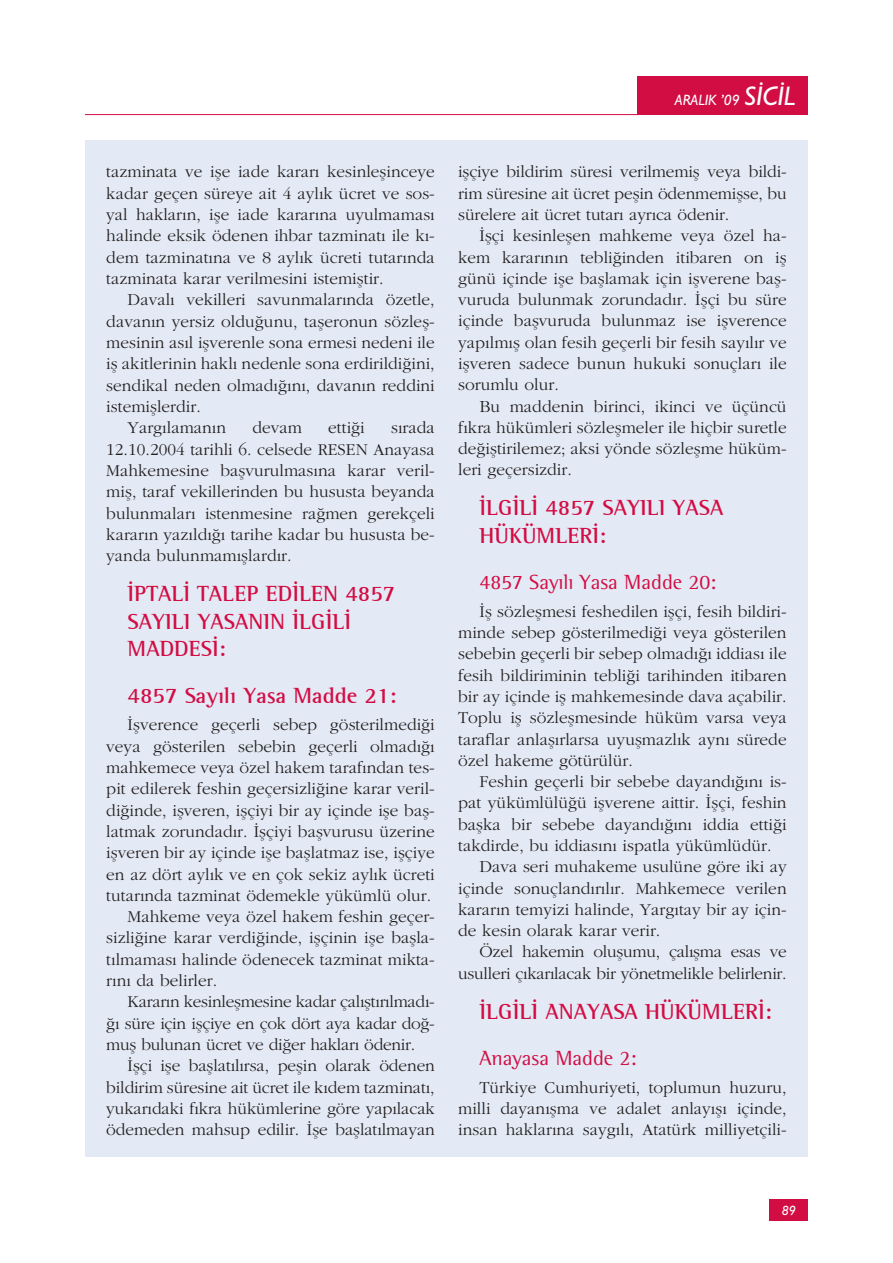
<style>
.page{position:relative;width:893px;height:1263px;background:#fff}
.page>*{position:absolute;margin:0;border:0;box-sizing:border-box;transform-origin:0 0}
.t1{font:700 22.5px/27.3px "Rotis Semi Serif";color:#d20d44}
.t2{font:21px "Rotis Semi Serif";color:#d20d44}
.t3{font:17.25px/21.3px "Garamond Turk";letter-spacing:.005em;color:#231f20;text-align:justify}
.t4{font:17.25px "Garamond Turk";letter-spacing:-.015em;color:#231f20}
.t5{font:italic 500 15px "Gill Sans";color:#fff}
.t6{font:italic 500 13.5px "Gill Sans";color:#fff}
.s1{font-size:27px}
</style>
<div class="page">
<hr style="left:85px;top:114px;width:553px;height:1px;background:#d20d44">
<div style="left:770px;top:1199px;width:38px;height:21px;background:#d20d44"></div>
<div style="left:638px;top:77px;width:170px;height:38px;background:#d20d44"></div>
<div style="left:85px;top:140px;width:723px;height:1017px;background:#e4eaf5"></div>
<p class="t5" style="left:675px;top:91px;width:122px">ARALIK ’09 <span class="s1">SİCİL</span></p>
<p class="t3" style="left:106px;top:161px;width:330px">tazminata ve işe iade kararı kesinleşinceye kadar geçen süreye ait 4 aylık ücret ve sos&shy;yal hakların, işe iade kararına uyulmaması halinde eksik ödenen ihbar tazminatı ile kı&shy;dem tazminatına ve 8 aylık ücreti tutarında tazminata karar verilmesini istemiştir.</p>
<p class="t3" style="left:128px;top:289px;width:309px">Davalı vekilleri savunmalarında özetle,</p>
<p class="t3" style="left:106px;top:310px;width:330px">davanın yersiz olduğunu, taşeronun sözleş-</p>
<p class="t3" style="left:106px;top:332px;width:330px">mesinin asıl işverenle sona ermesi nedeni ile</p>
<p class="t3" style="left:106px;top:353px;width:330px">iş akitlerinin haklı nedenle sona erdirildiğini,</p>
<p class="t3" style="left:106px;top:374px;width:330px">sendikal neden olmadığını, davanın reddini</p>
<p class="t3" style="left:106px;top:396px;width:96px">istemişlerdir.</p>
<p class="t3" style="left:128px;top:417px;width:100px">Yargılamanın</p>
<p class="t3" style="left:252px;top:417px;width:51px">devam</p>
<p class="t3" style="left:328px;top:417px;width:38px">ettiği</p>
<p class="t3" style="left:106px;top:417px;width:330px;text-indent:285px">sırada 12.10.2004 tarihli 6. celsede RESEN Anayasa Mahkemesine başvurulmasına karar veril&shy;miş, taraf vekillerinden bu hususta beyanda bulunmaları istenmesine rağmen gerekçeli kararın yazıldığı tarihe kadar bu hususta be&shy;yanda bulunmamışlardır.</p>
<h1 class="t1" style="left:128px;top:580px;width:269px">İPTALİ TALEP EDİLEN 4857<br>SAYILI YASANIN İLGİLİ<br>MADDESİ:</h1>
<h1 class="t1" style="left:128px;top:681px;width:270px">4857 Sayılı Yasa Madde 21:</h1>
<p class="t3" style="left:128px;top:714px;width:309px">İşverence geçerli sebep gösterilmediği</p>
<p class="t3" style="left:106px;top:735px;width:330px">veya gösterilen sebebin geçerli olmadığı</p>
<p class="t3" style="left:106px;top:756px;width:330px">mahkemece veya özel hakem tarafından tes-</p>
<p class="t3" style="left:106px;top:778px;width:330px">pit edilerek feshin geçersizliğine karar veril-</p>
<p class="t3" style="left:106px;top:799px;width:330px">diğinde, işveren, işçiyi bir ay içinde işe baş-</p>
<p class="t3" style="left:106px;top:820px;width:330px">latmak zorundadır. İşçiyi başvurusu üzerine</p>
<p class="t3" style="left:106px;top:842px;width:330px">işveren bir ay içinde işe başlatmaz ise, işçiye</p>
<p class="t3" style="left:106px;top:863px;width:330px">en az dört aylık ve en çok sekiz aylık ücreti</p>
<p class="t3" style="left:106px;top:884px;width:326px">tutarında tazminat ödemekle yükümlü olur.</p>
<p class="t3" style="left:128px;top:906px;width:309px">Mahkeme veya özel hakem feshin geçer-</p>
<p class="t3" style="left:106px;top:927px;width:330px">sizliğine karar verdiğinde, işçinin işe başla-</p>
<p class="t3" style="left:106px;top:948px;width:330px">tılmaması halinde ödenecek tazminat mikta-</p>
<p class="t3" style="left:106px;top:970px;width:112px">rını da belirler.</p>
<p class="t4" style="left:128px;top:992px;width:309px">Kararın kesinleşmesine kadar çalıştırılmadı-</p>
<p class="t4" style="left:106px;top:1013px;width:330px">ğı süre için işçiye en çok dört aya kadar doğ-</p>
<p class="t4" style="left:106px;top:1034px;width:310px">muş bulunan ücret ve diğer hakları ödenir.</p>
<p class="t3" style="left:128px;top:1055px;width:309px">İşçi işe başlatılırsa, peşin olarak ödenen</p>
<p class="t3" style="left:106px;top:1076px;width:330px">bildirim süresine ait ücret ile kıdem tazminatı,</p>
<p class="t3" style="left:106px;top:1098px;width:330px">yukarıdaki fıkra hükümlerine göre yapılacak</p>
<p class="t3" style="left:106px;top:1119px;width:330px">ödemeden mahsup edilir. İşe başlatılmayan</p>
<p class="t3" style="left:458px;top:161px;width:330px">işçiye bildirim süresi verilmemiş veya bildi&shy;rim süresine ait ücret peşin ödenmemişse, bu sürelere ait ücret tutarı ayrıca ödenir.</p>
<p class="t3" style="left:458px;top:225px;width:330px;text-indent:21px">İşçi kesinleşen mahkeme veya özel ha&shy;kem kararının tebliğinden itibaren on iş günü içinde işe başlamak için işverene baş&shy;vuruda bulunmak zorundadır. İşçi bu süre içinde başvuruda bulunmaz ise işverence yapılmış olan fesih geçerli bir fesih sayılır ve işveren sadece bunun hukuki sonuçları ile sorumlu olur.</p>
<p class="t3" style="left:458px;top:395px;width:330px;text-indent:21px">Bu maddenin birinci, ikinci ve üçüncü fıkra hükümleri sözleşmeler ile hiçbir suretle değiştirilemez; aksi yönde sözleşme hüküm&shy;leri geçersizdir.</p>
<h1 class="t1" style="left:479px;top:494px;width:246px">İLGİLİ 4857 SAYILI YASA<br>HÜKÜMLERİ:</h1>
<p class="t2" style="left:479px;top:570px;width:239px">4857 Sayılı Yasa Madde 20:</p>
<p class="t3" style="left:458px;top:600px;width:330px;text-indent:21px">İş sözleşmesi feshedilen işçi, fesih bildiri&shy;minde sebep gösterilmediği veya gösterilen sebebin geçerli bir sebep olmadığı iddiası ile fesih bildiriminin tebliği tarihinden itibaren bir ay içinde iş mahkemesinde dava açabilir.<br>Toplu iş sözleşmesinde hüküm varsa veya taraflar anlaşırlarsa uyuşmazlık aynı sürede özel hakeme götürülür.</p>
<p class="t3" style="left:479px;top:771px;width:309px">Feshin geçerli bir sebebe dayandığını is-</p>
<p class="t3" style="left:458px;top:792px;width:330px">pat yükümlülüğü işverene aittir. İşçi, feshin</p>
<p class="t3" style="left:458px;top:813px;width:330px">başka bir sebebe dayandığını iddia ettiği</p>
<p class="t3" style="left:458px;top:834px;width:315px">takdirde, bu iddiasını ispatla yükümlüdür.</p>
<p class="t3" style="left:479px;top:856px;width:309px">Dava seri muhakeme usulüne göre iki ay</p>
<p class="t3" style="left:458px;top:877px;width:330px">içinde sonuçlandırılır. Mahkemece verilen</p>
<p class="t3" style="left:458px;top:898px;width:330px">kararın temyizi halinde, Yargıtay bir ay için-</p>
<p class="t3" style="left:458px;top:920px;width:204px">de kesin olarak karar verir.</p>
<p class="t4" style="left:479px;top:941px;width:309px">Özel hakemin oluşumu, çalışma esas ve</p>
<p class="t4" style="left:458px;top:963px;width:330px">usulleri çıkarılacak bir yönetmelikle belirlenir.</p>
<h1 class="t1" style="left:479px;top:997px;width:294px">İLGİLİ ANAYASA HÜKÜMLERİ:</h1>
<p class="t2" style="left:479px;top:1046px;width:159px">Anayasa Madde 2:</p>
<p class="t3" style="left:458px;top:1076px;width:330px;text-indent:21px">Türkiye Cumhuriyeti, toplumun huzuru, milli dayanışma ve adalet anlayışı içinde, insan haklarına saygılı, Atatürk milliyetçili-</p>
<p class="t6" style="left:782px;top:1202px;width:16px">89</p>
</div>
